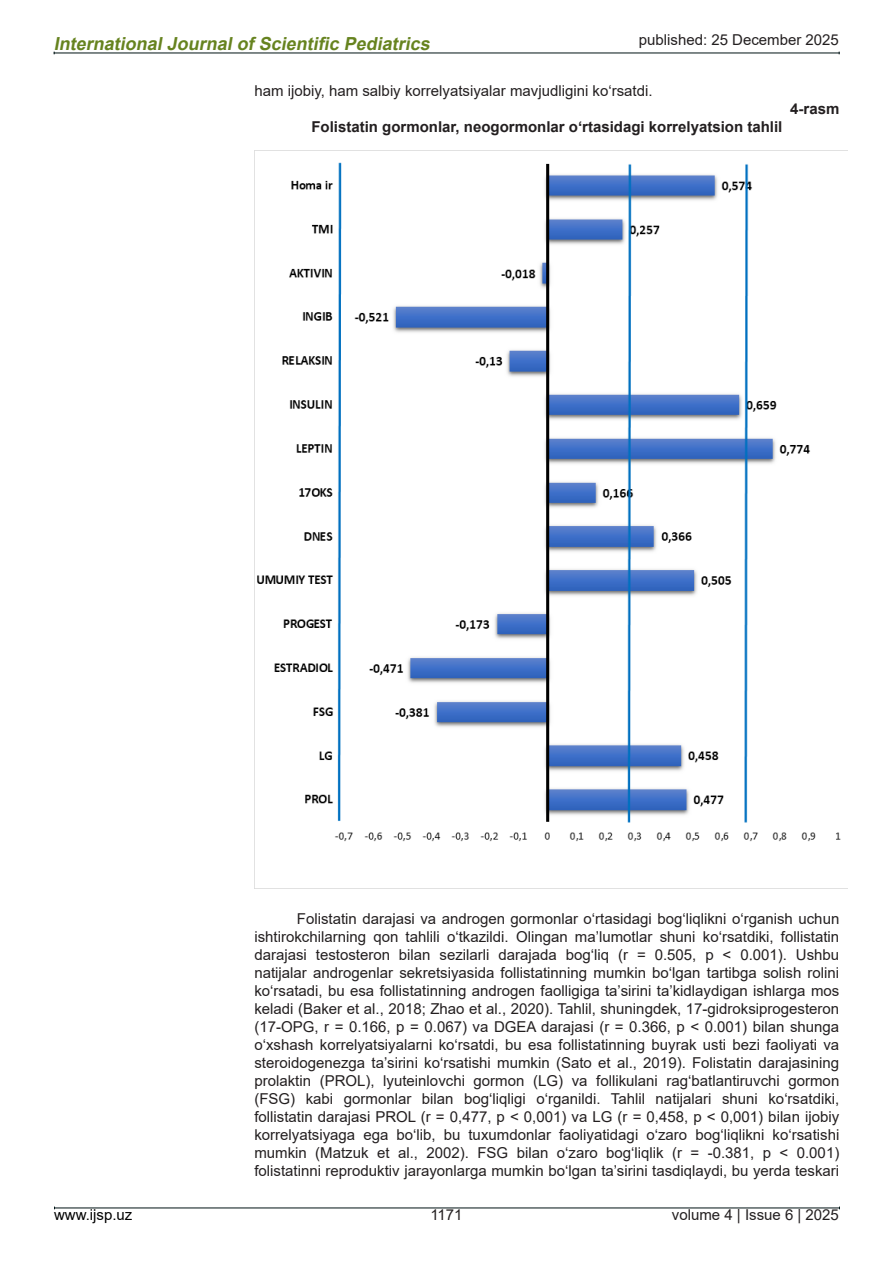
<style>
.page{position:relative;width:893px;height:1263px;background:#fff}
.page>*{position:absolute;margin:0;border:0;box-sizing:border-box;transform-origin:0 0}
.t1{font:italic 700 18px "Arial";color:#66831f}
.t2{font:15px/18px "Arial";color:#231f20;text-align:justify}
.t3{font:700 15px "Arial";color:#231f20}
.t4{font:15px "Arial";color:#000001}
</style>
<div class="page">
<hr style="left:55px;top:1208px;width:784px;height:1px;background:#001315">
<hr style="left:54px;top:53px;width:785px;height:1px;background:#001315">
<img style="left:254px;top:151px;width:587px;height:737px">
<p class="t2" style="left:639px;top:31px;width:202px">published: 25 December 2025</p>
<p class="t2" style="left:254px;top:82px;width:400px">ham ijobiy, ham salbiy korrelyatsiyalar mavjudligini ko‘rsatdi.</p>
<p class="t3" style="left:790px;top:98px;width:51px">4-rasm</p>
<p class="t3" style="left:311px;top:116px;width:472px">Folistatin gormonlar, neogormonlar o‘rtasidagi korrelyatsion tahlil</p>
<p class="t1" style="left:54px;top:31px;width:382px">InternationalJournalofScientific Pediatrics</p>
<p class="t2" style="left:254px;top:910px;width:586px;text-indent:43px">Folistatin darajasi va androgen gormonlar o‘rtasidagi bog‘liqlikni o‘rganish uchun ishtirokchilarning qon tahlili o‘tkazildi. Olingan ma’lumotlar shuni ko‘rsatdiki, follistatin darajasi testosteron bilan sezilarli darajada bog‘liq (r = 0.505, p &lt; 0.001). Ushbu natijalar androgenlar sekretsiyasida follistatinning mumkin bo‘lgan tartibga solish rolini ko‘rsatadi, bu esa follistatinning androgen faolligiga ta’sirini ta’kidlaydigan ishlarga mos keladi (Baker et al., 2018; Zhao et al., 2020). Tahlil, shuningdek, 17-gidroksiprogesteron (17-OPG, r = 0.166, p = 0.067) va DGEA darajasi (r = 0.366, p &lt; 0.001) bilan shunga o‘xshash korrelyatsiyalarni ko‘rsatdi, bu esa follistatinning buyrak usti bezi faoliyati va steroidogenezga ta’sirini ko‘rsatishi mumkin (Sato et al., 2019). Folistatin darajasining prolaktin (PROL), lyuteinlovchi gormon (LG) va follikulani rag‘batlantiruvchi gormon (FSG) kabi gormonlar bilan bog‘liqligi o‘rganildi. Tahlil natijalari shuni ko‘rsatdiki, follistatin darajasi PROL (r = 0,477, p &lt; 0,001) va LG (r = 0,458, p &lt; 0,001) bilan ijobiy korrelyatsiyaga ega bo‘lib, bu tuxumdonlar faoliyatidagi o‘zaro bog‘liqlikni ko‘rsatishi mumkin (Matzuk et al., 2002). FSG bilan o‘zaro bog‘liqlik (r = -0.381, p &lt; 0.001) folistatinni reproduktiv jarayonlarga mumkin bo‘lgan ta’sirini tasdiqlaydi, bu yerda teskari</p>
<p class="t4" style="left:54px;top:1204px;width:80px">www.ijsp.uz</p>
<p class="t2" style="left:430px;top:1205px;width:34px">1171</p>
<p class="t2" style="left:672px;top:1205px;width:169px">volume 4 | Issue 6 | 2025</p>
</div>
